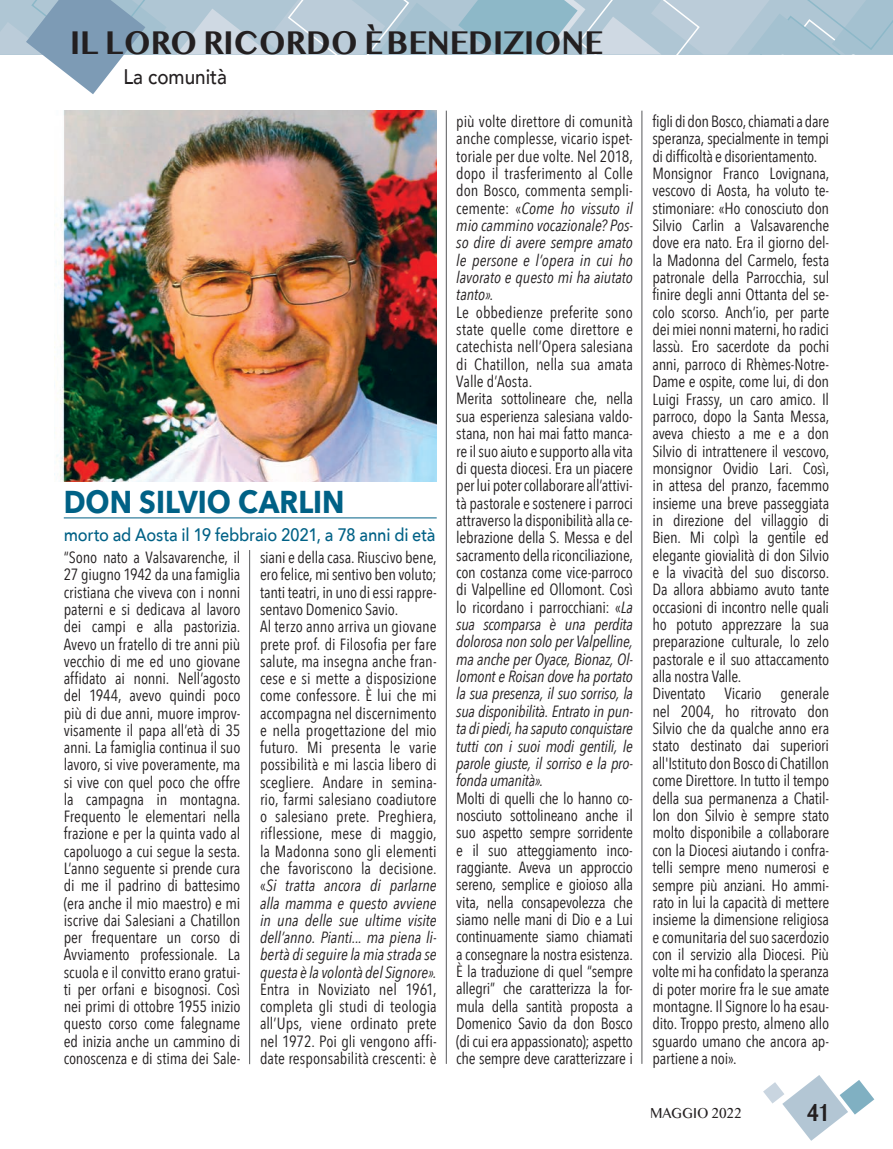
<style>
.page{position:relative;width:893px;height:1149px;background:#fff}
.page>*{position:absolute;margin:0;border:0;box-sizing:border-box;transform-origin:0 0}
.t1{font:700 31.5px "Avenir Next";color:#006186;scale:.9 1}
.t2{font:700 30px "Bangla MN";color:#231f20;scale:.9 1}
.t3{font:700 22.5px "Bangla MN";color:#231f20;scale:.8 1}
.t4{font:500 21px "Avenir";color:#231f20;scale:.9 1}
.t5{font:500 18px "Avenir Next";letter-spacing:-.015em;color:#006186;scale:.9 1}
.t6{font:16.2px/17.4px "Avenir Next Condensed";letter-spacing:-.01em;color:#231f20;text-align:justify}
.t7{font:13.5px "Bangla MN";color:#231f20;scale:.9 1}
.s1{font-style:italic}
</style>
<div class="page">
<svg style="left:177px;top:0;width:716px;height:54px"></svg>
<svg style="left:0;top:0;width:167px;height:94px"></svg>
<svg style="left:763px;top:1075px;width:111px;height:65px"></svg>
<hr style="left:642px;top:111px;width:1px;height:952px;background:#57585a">
<hr style="left:446px;top:111px;width:1px;height:952px;background:#57585a">
<hr style="left:249px;top:550px;width:1px;height:513px;background:#57585a">
<hr style="left:64px;top:517px;width:373px;height:1px;background:#006186">
<img style="left:54px;top:111px;width:383px;height:370px">
<h2 class="t2" style="left:70px;top:27px;width:593px">IL LORO RICORDO E` BENEDIZIONE</h2>
<p class="t4" style="left:123px;top:58px;width:117px">La comunità</p>
<h1 class="t1" style="left:64px;top:475px;width:314px">DON SILVIO CARLIN</h1>
<p class="t5" style="left:64px;top:519px;width:415px">morto ad Aosta il 19 febbraio 2021, a 78 anni di età</p>
<p class="t6" style="left:64px;top:548px;width:178px">“Sono nato a Valsavarenche, il 27 giugno 1942 da una famiglia cristiana che viveva con i nonni paterni e si dedicava al lavoro dei campi e alla pastorizia.<br>Avevo un fratello di tre anni più vecchio di me ed uno giovane affidato ai nonni. Nell’agosto del 1944, avevo quindi poco più di due anni, muore improv&shy;visamente il papa all’età di 35 anni. La famiglia continua il suo lavoro, si vive poveramente, ma si vive con quel poco che offre la campagna in montagna.<br>Frequento le elementari nella frazione e per la quinta vado al capoluogo a cui segue la sesta.<br>L’anno seguente si prende cura di me il padrino di battesimo (era anche il mio maestro) e mi iscrive dai Salesiani a Chatillon per frequentare un corso di Avviamento professionale. La scuola e il convitto erano gratui&shy;ti per orfani e bisognosi. Così nei primi di ottobre 1955 inizio questo corso come falegname ed inizia anche un cammino di conoscenza e di stima dei Sale-</p>
<p class="t6" style="left:260px;top:548px;width:178px;text-align:left">siani e della casa. Riuscivo bene, ero felice, mi sentivo ben voluto; tanti teatri, in uno di essi rappre&shy;sentavo Domenico Savio.<br>Al terzo anno arriva un giovane prete prof. di Filosofia per fare salute, ma insegna anche fran&shy;cese e si mette a disposizione come confessore. È lui che mi accompagna nel discernimento e nella progettazione del mio futuro. Mi presenta le varie possibilità e mi lascia libero di scegliere. Andare in semina&shy;rio, farmi salesiano coadiutore o salesiano prete. Preghiera, riflessione, mese di maggio, la Madonna sono gli elementi che favoriscono la decisione. «<span class="s1">Si tratta ancora di parlarne alla mamma e questo avviene in una delle sue ultime visite dell’anno. Pianti... ma piena li&shy;bertà di seguire la mia strada se questa è la volontà del Signore».</span></p>
<p class="t6" style="left:260px;top:979px;width:178px">Entra in Noviziato nel 1961, completa gli studi di teologia all’Ups, viene ordinato prete nel 1972. Poi gli vengono affi&shy;date responsabilità crescenti: è</p>
<p class="t6" style="left:456px;top:112px;width:178px">più volte direttore di comunità anche complesse, vicario ispet&shy;toriale per due volte. Nel 2018, dopo il trasferimento al Colle don Bosco, commenta sempli&shy;cemente: «<span class="s1">Come ho vissuto il mio cammino vocazionale? Pos&shy;so dire di avere sempre amato le persone e l’opera in cui ho lavorato e questo mi ha aiutato tanto».</span></p>
<p class="t6" style="left:456px;top:302px;width:178px;text-align:left">Le obbedienze preferite sono state quelle come direttore e catechista nell’Opera salesiana di Chatillon, nella sua amata<br>Valle d’Aosta.<br>Merita sottolineare che, nella sua esperienza salesiana valdo&shy;stana, non hai mai fatto manca&shy;re il suo aiuto e supporto alla vita di questa diocesi. Era un piacere per lui poter collaborare all’attivi&shy;tà pastorale e sostenere i parroci attraverso la disponibilità alla ce&shy;lebrazione della S. Messa e del sacramento della riconciliazione, con costanza come vice-parroco di Valpelline ed Ollomont. Così lo ricordano i parrocchiani: «<span class="s1">La sua scomparsa è una perdita dolorosa non solo per Valpelline, ma anche per Oyace, Bionaz, Ol&shy;lomont e Roisan dove ha portato la sua presenza, il suo sorriso, la sua disponibilità. Entrato in pun&shy;ta di piedi, ha saputo conquistare tutti con i suoi modi gentili, le parole giuste, il sorriso e la pro&shy;fonda umanità».</span></p>
<p class="t6" style="left:456px;top:788px;width:178px">Molti di quelli che lo hanno co&shy;nosciuto sottolineano anche il suo aspetto sempre sorridente e il suo atteggiamento inco&shy;raggiante. Aveva un approccio sereno, semplice e gioioso alla vita, nella consapevolezza che siamo nelle mani di Dio e a Lui continuamente siamo chiamati a consegnare la nostra esistenza.<br>È la traduzione di quel “sempre allegri” che caratterizza la for&shy;mula della santità proposta a Domenico Savio da don Bosco (di cui era appassionato); aspetto che sempre deve caratterizzare i</p>
<p class="t6" style="left:652px;top:112px;width:178px;text-align:left">figli di don Bosco, chiamati a dare speranza, specialmente in tempi di difficoltà e disorientamento.<br>Monsignor Franco Lovignana, vescovo di Aosta, ha voluto te&shy;stimoniare: «Ho conosciuto don<br>Silvio Carlin a Valsavarenche dove era nato. Era il giorno del&shy;la Madonna del Carmelo, festa patronale della Parrocchia, sul finire degli anni Ottanta del se&shy;colo scorso. Anch’io, per parte dei miei nonni materni, ho radici lassù. Ero sacerdote da pochi anni, parroco di Rhèmes-Notre-<br>Dame e ospite, come lui, di don<br>Luigi Frassy, un caro amico. Il parroco, dopo la Santa Messa, aveva chiesto a me e a don<br>Silvio di intrattenere il vescovo, monsignor Ovidio Lari. Così, in attesa del pranzo, facemmo insieme una breve passeggiata in direzione del villaggio di<br>Bien. Mi colpì la gentile ed elegante giovialità di don Silvio e la vivacità del suo discorso.<br>Da allora abbiamo avuto tante occasioni di incontro nelle quali ho potuto apprezzare la sua preparazione culturale, lo zelo pastorale e il suo attaccamento alla nostra Valle.<br>Diventato Vicario generale nel 2004, ho ritrovato don<br>Silvio che da qualche anno era stato destinato dai superiori all'Istituto don Bosco di Chatillon come Direttore. In tutto il tempo della sua permanenza a Chatil&shy;lon don Silvio è sempre stato molto disponibile a collaborare con la Diocesi aiutando i confra&shy;telli sempre meno numerosi e sempre più anziani. Ho ammi&shy;rato in lui la capacità di mettere insieme la dimensione religiosa e comunitaria del suo sacerdozio con il servizio alla Diocesi. Più volte mi ha confidato la speranza di poter morire fra le sue amate montagne. Il Signore lo ha esau&shy;dito. Troppo presto, almeno allo sguardo umano che ancora ap&shy;partiene a noi».</p>
<p class="t7" style="left:650px;top:1103px;width:103px">MAGGIO 2022</p>
<h3 class="t3" style="left:807px;top:1099px;width:30px">41</h3>
</div>
